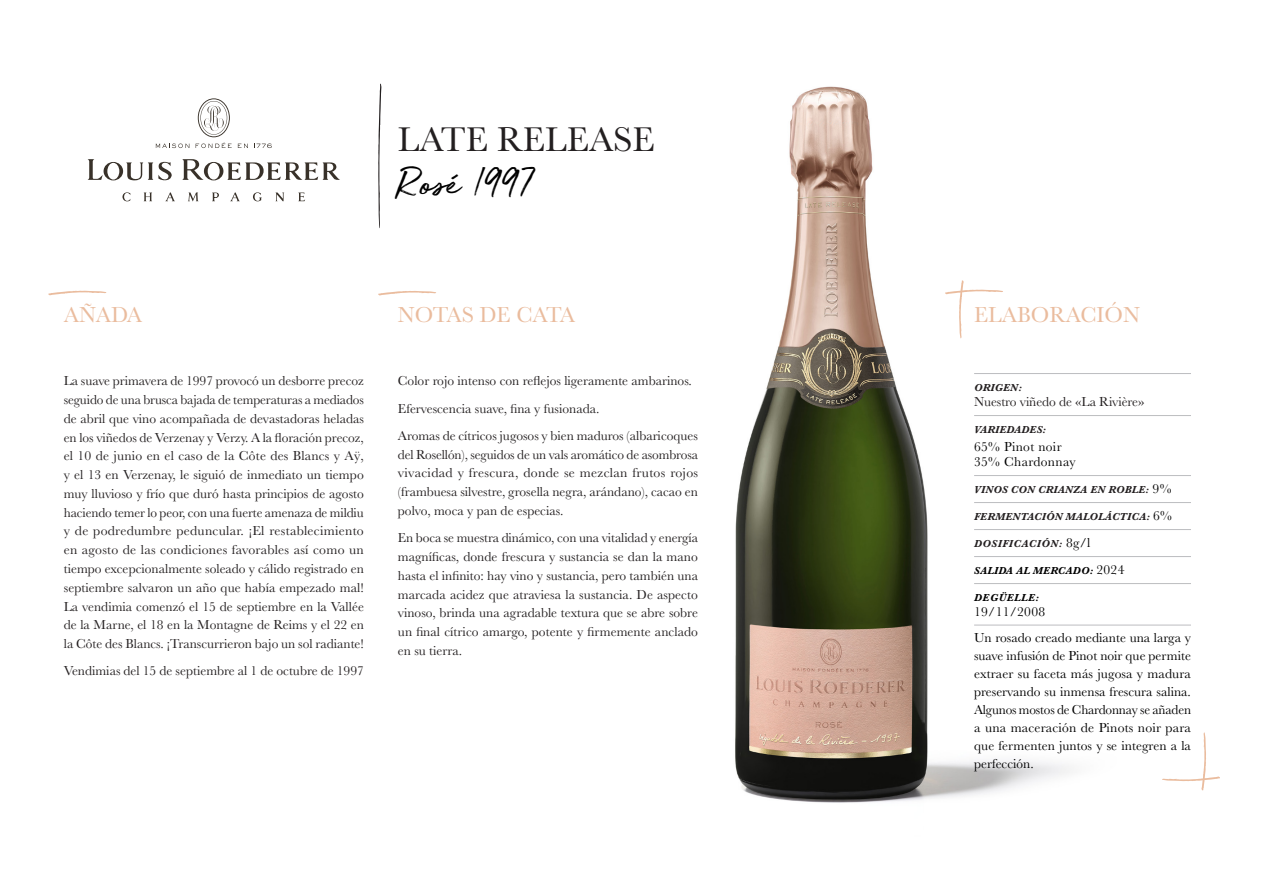
<style>
.page{position:relative;width:1263px;height:893px;background:#fff}
.page>*{position:absolute;margin:0;border:0;box-sizing:border-box;transform-origin:0 0}
.t1{font:40.5px "Golden Plains";color:#000}
.t2{font:35.7px "Baskerville";color:#231f20}
.TEXTE_BASKERVILLE{font:22.5px "Baskerville";color:#eabc9e}
.GRAND_TITRE{font:22.5px "Baskerville";color:#eabc9e}
.TEXTE_BASKERVILLE-2{font:13.5px/18.8px "Baskerville";color:#231f20;text-align:justify}
.TITRE_FILET{font:13.5px/18px "Baskerville";letter-spacing:.005em;color:#000001;text-align:justify}
.TITRE_FILET-2{font:13.5px "Baskerville";letter-spacing:-.005em;color:#231f20}
.TITRE_FILET-3{font:13.5px "Baskerville";letter-spacing:.025em;color:#000}
.TITRE_FILET-4{font:italic 700 10.5px "Baskerville";letter-spacing:.02em;color:#231f20}
.TITRE_FILET-5{font:italic 700 10.5px "Baskerville";letter-spacing:.02em;color:#000001}
.TITRE_FILET-6{font:italic 700 10.5px "Baskerville";letter-spacing:.05em;color:#231f20}
.TITRE_FILET-7{font:italic 700 10.5px "Baskerville";letter-spacing:.05em;color:#000001}
.s1{font-weight:400;font-style:normal;font-size:13.5px;color:#000}
.s2{font-weight:400;font-style:normal;font-size:13.5px}
</style>
<div class="page">
<img style="left:735px;top:86px;width:409px;height:717px">
<svg style="left:378px;top:84px;width:3px;height:144px"></svg>
<svg style="left:182px;top:159px;width:158px;height:21px"></svg>
<svg style="left:88px;top:159px;width:84px;height:22px"></svg>
<svg style="left:298px;top:193px;width:7px;height:8px"></svg>
<svg style="left:212px;top:193px;width:7px;height:8px"></svg>
<svg style="left:144px;top:193px;width:8px;height:8px"></svg>
<svg style="left:122px;top:192px;width:8px;height:9px"></svg>
<svg style="left:253px;top:192px;width:9px;height:9px"></svg>
<svg style="left:275px;top:193px;width:9px;height:8px"></svg>
<svg style="left:230px;top:192px;width:10px;height:9px"></svg>
<svg style="left:165px;top:192px;width:10px;height:9px"></svg>
<svg style="left:188px;top:193px;width:10px;height:8px"></svg>
<svg style="left:156px;top:144px;width:33px;height:4px"></svg>
<svg style="left:196px;top:143px;width:36px;height:5px"></svg>
<svg style="left:238px;top:144px;width:10px;height:4px"></svg>
<svg style="left:254px;top:143px;width:18px;height:5px"></svg>
<svg style="left:198px;top:98px;width:32px;height:39px"></svg>
<svg style="left:48px;top:291px;width:58px;height:4px"></svg>
<svg style="left:378px;top:291px;width:58px;height:4px"></svg>
<svg style="left:945px;top:280px;width:58px;height:58px"></svg>
<hr style="left:974px;top:373px;width:217px;height:1px;background:#bcbdc0">
<hr style="left:974px;top:415px;width:217px;height:1px;background:#bcbdc0">
<hr style="left:974px;top:475px;width:217px;height:1px;background:#bcbdc0">
<hr style="left:974px;top:502px;width:217px;height:1px;background:#bcbdc0">
<hr style="left:974px;top:529px;width:217px;height:1px;background:#bcbdc0">
<hr style="left:974px;top:556px;width:217px;height:1px;background:#bcbdc0">
<hr style="left:974px;top:583px;width:217px;height:1px;background:#bcbdc0">
<hr style="left:974px;top:625px;width:217px;height:1px;background:#bcbdc0">
<svg style="left:1162px;top:732px;width:58px;height:58px"></svg>
<h2 class="t2" style="left:398px;top:117px;width:258px">LATE RELEASE</h2>
<h1 class="t1" style="left:398px;top:156px;width:137px">Rosé 1997</h1>
<p class="TEXTE_BASKERVILLE" style="left:64px;top:300px;width:80px">AÑADA</p>
<p class="TEXTE_BASKERVILLE" style="left:398px;top:300px;width:179px">NOTAS DE CATA</p>
<p class="GRAND_TITRE" style="left:974px;top:300px;width:167px">ELABORACIÓN</p>
<p class="TEXTE_BASKERVILLE-2" style="left:64px;top:372px;width:302px">La suave primavera de 1997 provocó un desborre precoz seguido de una brusca bajada de temperaturas a mediados de abril que vino acompañada de devastadoras heladas en los viñedos de Verzenay y Verzy. A la floración precoz, el 10 de junio en el caso de la Côte des Blancs y Aÿ, y el 13 en Verzenay, le siguió de inmediato un tiempo muy lluvioso y frío que duró hasta principios de agosto haciendo temer lo peor, con una fuerte amenaza de mildiu y de podredumbre peduncular. ¡El restablecimiento en agosto de las condiciones favorables así como un tiempo excepcionalmente soleado y cálido registrado en septiembre salvaron un año que había empezado mal!<br>La vendimia comenzó el 15 de septiembre en la Vallée de la Marne, el 18 en la Montagne de Reims y el 22 en la Côte des Blancs. ¡Transcurrieron bajo un sol radiante!</p>
<p class="TEXTE_BASKERVILLE-2" style="left:64px;top:662px;width:302px">Vendimias del 15 de septiembre al 1 de octubre de 1997</p>
<p class="TEXTE_BASKERVILLE-2" style="left:398px;top:372px;width:295px">Color rojo intenso con reflejos ligeramente ambarinos.</p>
<p class="TEXTE_BASKERVILLE-2" style="left:398px;top:399px;width:203px">Efervescencia suave, fina y fusionada.</p>
<p class="TEXTE_BASKERVILLE-2" style="left:398px;top:426px;width:302px">Aromas de cítricos jugosos y bien maduros (albaricoques del Rosellón), seguidos de un vals aromático de asombrosa vivacidad y frescura, donde se mezclan frutos rojos (frambuesa silvestre, grosella negra, arándano), cacao en polvo, moca y pan de especias.</p>
<p class="TEXTE_BASKERVILLE-2" style="left:398px;top:529px;width:302px">En boca se muestra dinámico, con una vitalidad y energía magníficas, donde frescura y sustancia se dan la mano hasta el infinito: hay vino y sustancia, pero también una marcada acidez que atraviesa la sustancia. De aspecto vinoso, brinda una agradable textura que se abre sobre un final cítrico amargo, potente y firmemente anclado en su tierra.</p>
<p class="TITRE_FILET-4" style="left:974px;top:380px;width:49px">ORIGEN:</p>
<p class="TITRE_FILET-2" style="left:974px;top:393px;width:172px">Nuestro viñedo de «La Rivière»</p>
<p class="TITRE_FILET-4" style="left:974px;top:422px;width:74px">VARIEDADES:</p>
<p class="TITRE_FILET-3" style="left:974px;top:438px;width:89px">65% Pinot noir</p>
<p class="TITRE_FILET-3" style="left:974px;top:453px;width:103px">35% Chardonnay</p>
<p class="TITRE_FILET-4" style="left:974px;top:482px;width:199px">VINOS CON CRIANZA EN ROBLE: <span class="s1">9%</span></p>
<p class="TITRE_FILET-4" style="left:974px;top:509px;width:199px">FERMENTACIÓN MALOLÁCTICA: <span class="s1">6%</span></p>
<p class="TITRE_FILET-6" style="left:974px;top:536px;width:118px">DOSIFICACIÓN: <span class="s1">8g/l</span></p>
<p class="TITRE_FILET-5" style="left:974px;top:563px;width:152px">SALIDA AL MERCADO: <span class="s2">2024</span></p>
<p class="TITRE_FILET-7" style="left:974px;top:590px;width:67px">DEGÜELLE:</p>
<p class="TITRE_FILET" style="left:974px;top:603px;width:73px">19/11/2008</p>
<p class="TITRE_FILET" style="left:974px;top:629px;width:218px">Un rosado creado mediante una larga y suave infusión de Pinot noir que permite extraer su faceta más jugosa y madura preservando su inmensa frescura salina.<br>Algunos mostos de Chardonnay se añaden a una maceración de Pinots noir para que fermenten juntos y se integren a la perfección.</p>
</div>
